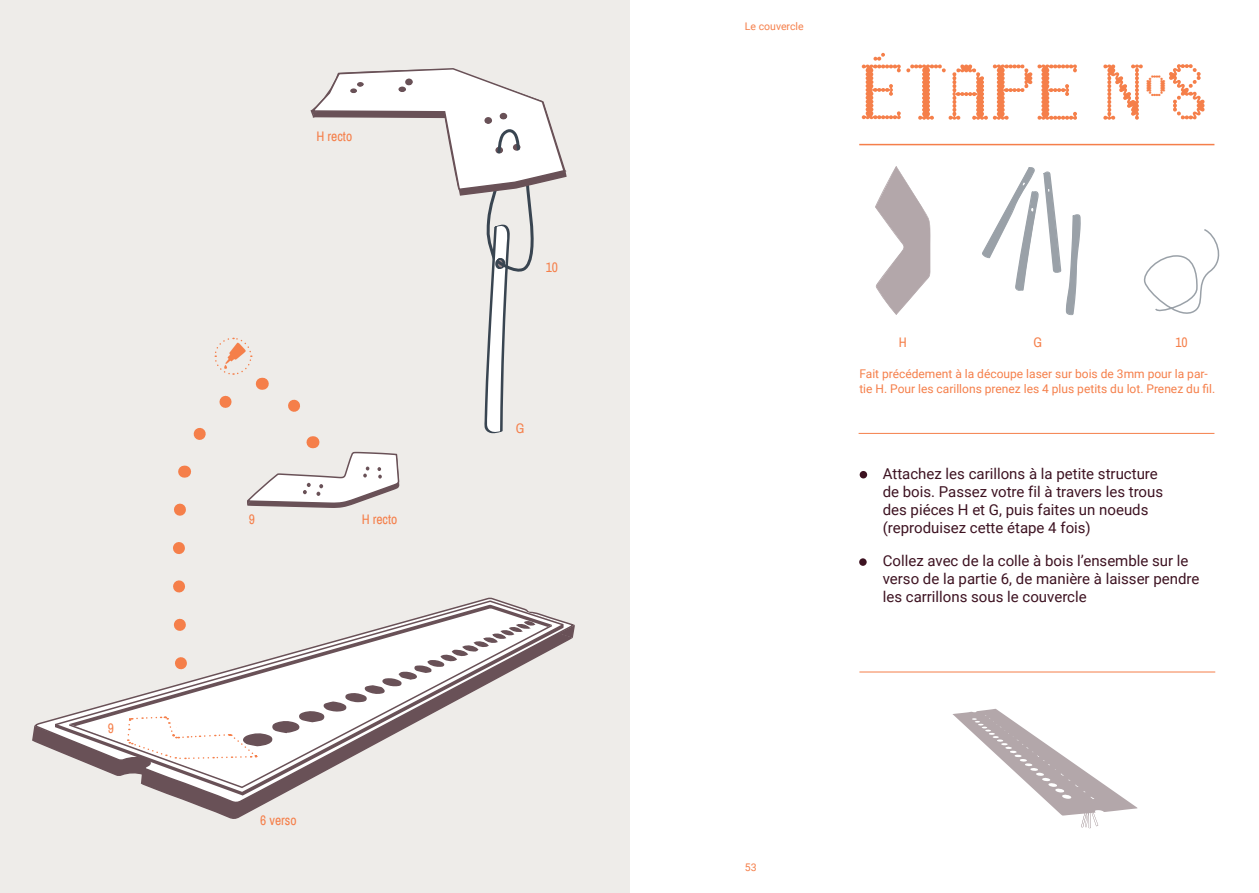
<style>
.page{position:relative;width:1259px;height:893px;background:#fff}
.page>*{position:absolute;margin:0;border:0;box-sizing:border-box;transform-origin:0 0}
.t1{font:63.15px "Goozette";color:#f57f4a}
.t2{font:15px/18px "Roboto";color:#3d1221}
.t3{font:13.5px "Archivo Narrow";color:#f57f4a}
.t4{font:12px/14.4px "Roboto";color:#f57f4a}
.t5{font:10.5px "Roboto";color:#f57f4a}
</style>
<div class="page">
<div style="left:0;top:0;width:629px;height:893px;background:#eeece9"></div>
<svg style="left:32px;top:740px;width:230px;height:79px"></svg>
<svg style="left:982px;top:167px;width:98px;height:148px"></svg>
<svg style="left:875px;top:166px;width:55px;height:149px"></svg>
<hr style="left:859px;top:144px;width:355px;height:1px;background:#f57f4a">
<hr style="left:858px;top:433px;width:356px;height:1px;background:#f57f4a">
<hr style="left:859px;top:672px;width:356px;height:1px;background:#f57f4a">
<div style="left:859px;top:471px;width:8px;height:7px;background:#3d1221;border-radius:50%"></div>
<div style="left:859px;top:558px;width:7px;height:8px;background:#3d1221;border-radius:50%"></div>
<svg style="left:1143px;top:229px;width:77px;height:85px"></svg>
<svg style="left:33px;top:719px;width:239px;height:86px"></svg>
<svg style="left:952px;top:709px;width:185px;height:119px"></svg>
<svg style="left:53px;top:727px;width:230px;height:73px"></svg>
<svg style="left:56px;top:727px;width:236px;height:67px"></svg>
<svg style="left:67px;top:727px;width:279px;height:62px"></svg>
<svg style="left:53px;top:698px;width:74px;height:29px"></svg>
<svg style="left:32px;top:723px;width:22px;height:17px"></svg>
<svg style="left:127px;top:68px;width:448px;height:692px"></svg>
<p class="t3" style="left:108px;top:720px;width:8px">9</p>
<p class="t3" style="left:316px;top:128px;width:37px">H recto</p>
<p class="t3" style="left:249px;top:511px;width:8px">9</p>
<p class="t3" style="left:362px;top:511px;width:37px">H recto</p>
<p class="t3" style="left:260px;top:812px;width:38px">6 verso</p>
<p class="t3" style="left:546px;top:259px;width:14px">10</p>
<p class="t3" style="left:516px;top:420px;width:10px">G</p>
<p class="t5" style="left:745px;top:19px;width:60px">Le couvercle</p>
<p class="t1" style="left:859px;top:64px;width:349px"><sup>É</sup>TAPE N<sup>o</sup>8</p>
<p class="t3" style="left:898px;top:334px;width:9px">H</p>
<p class="t3" style="left:1033px;top:334px;width:10px">G</p>
<p class="t3" style="left:1175px;top:334px;width:14px">10</p>
<p class="t4" style="left:859px;top:366px;width:357px">Fait précédement à la découpe laser sur bois de 3mm pour la par&shy;tie H. Pour les carillons prenez les 4 plus petits du lot. Prenez du fil.</p>
<p class="t2" style="left:882px;top:464px;width:282px">Attachez les carillons à la petite structure de bois. Passez votre fil à travers les trous des piéces H et G, puis faites un noeuds (reproduisez cette étape 4 fois)</p>
<p class="t2" style="left:882px;top:551px;width:318px">Collez avec de la colle à bois l’ensemble sur le verso de la partie 6, de manière à laisser pendre les carrillons sous le couvercle</p>
<p class="t5" style="left:745px;top:860px;width:13px">53</p>
</div>
